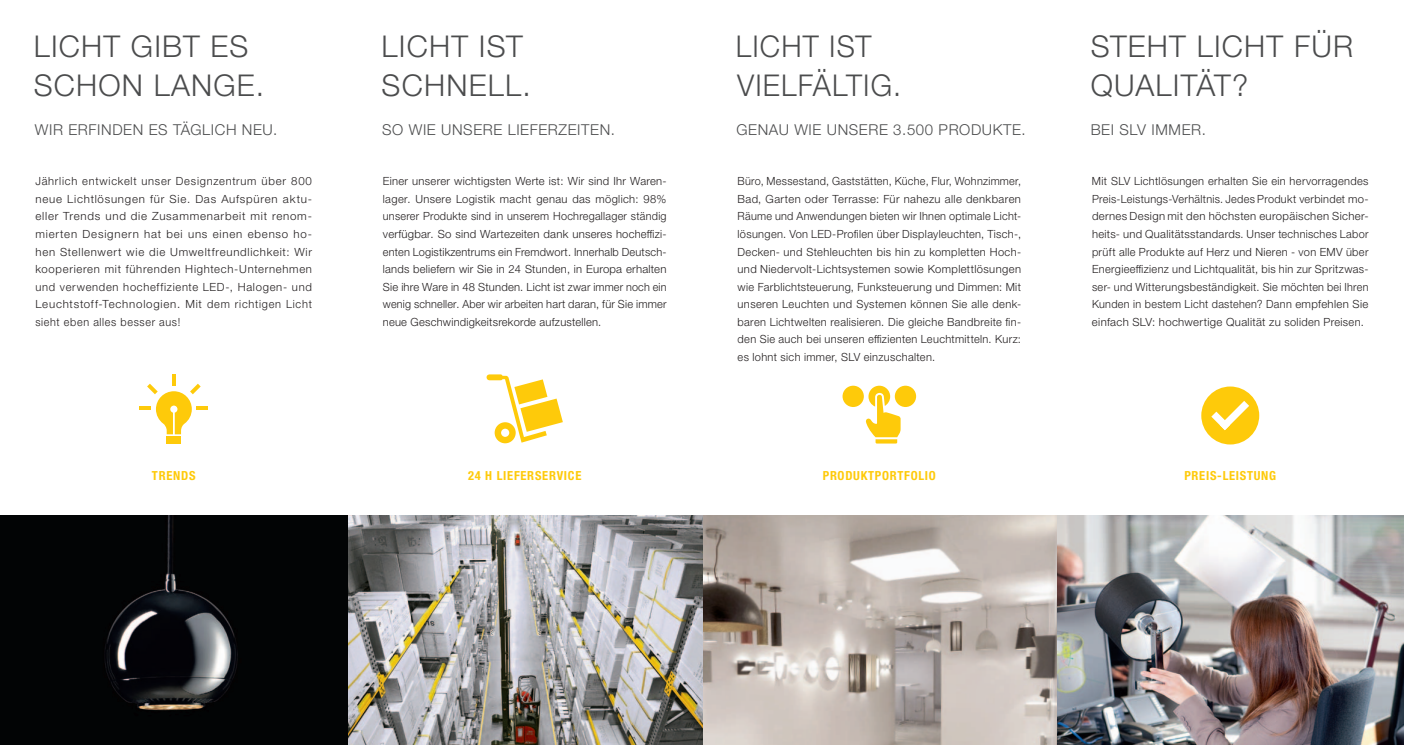
<style>
.page{position:relative;width:1404px;height:745px;background:#fff}
.page>*{position:absolute;margin:0;border:0;box-sizing:border-box;transform-origin:0 0}
.t1{font:300 30px/38.8px "Helvetica Neue LTW1 G";letter-spacing:.04em;color:#4b4c4d}
.t2{font:300 30px/38.8px "Helvetica Neue LTW1 G";letter-spacing:.04em;color:#4b4c4d;scale:.96 1}
.t3{font:300 15px "Helvetica Neue LTW1 G";letter-spacing:.04em;color:#4b4c4d}
.t4{font:700 condensed 12.5px "Helvetica Neue LTW1 G";letter-spacing:.06em;color:#feca0a}
.t5{font:300 11.25px/17.5px "Helvetica Neue LTW1 G";letter-spacing:.03em;color:#231f20;text-align:justify}
.t6{font:300 11.25px/17.5px "Helvetica Neue LTW1 G";letter-spacing:.03em;color:#231f20;text-align:justify;scale:.96 1}
</style>
<div class="page">
<img style="left:0;top:515px;width:1403px;height:229px">
<div style="left:167px;top:436px;width:14px;height:7px;background:#feca0a"></div>
<hr style="left:172px;top:374px;width:4px;height:11px;background:#feca0a">
<svg style="left:147px;top:383px;width:54px;height:51px"></svg>
<hr style="left:197px;top:406px;width:11px;height:4px;background:#feca0a">
<hr style="left:139px;top:406px;width:11px;height:4px;background:#feca0a">
<svg style="left:486px;top:374px;width:77px;height:69px"></svg>
<svg style="left:866px;top:385px;width:34px;height:58px"></svg>
<div style="left:842px;top:385px;width:21px;height:22px;background:#feca0a;border-radius:50%"></div>
<div style="left:894px;top:385px;width:22px;height:22px;background:#feca0a;border-radius:50%"></div>
<div style="left:1201px;top:386px;width:57px;height:58px;background:#feca0a;border-radius:50%"></div>
<svg style="left:1211px;top:401px;width:37px;height:29px"></svg>
<h1 class="t1" style="left:34px;top:30px;width:232px">LICHT GIBT ES<br>SCHON LANGE.</h1>
<h2 class="t3" style="left:35px;top:124px;width:244px">WIR ERFINDEN ES TÄGLICH NEU.</h2>
<h1 class="t1" style="left:381px;top:30px;width:151px">LICHT IST<br>SCHNELL.</h1>
<h2 class="t3" style="left:382px;top:124px;width:234px">SO WIE UNSERE LIEFERZEITEN.</h2>
<h1 class="t2" style="left:735px;top:30px;width:174px">LICHT IST<br>VIELFÄLTIG.</h1>
<h2 class="t3" style="left:736px;top:124px;width:291px">GENAU WIE UNSERE 3.500 PRODUKTE.</h2>
<h1 class="t1" style="left:1090px;top:30px;width:264px">STEHT LICHT FÜR<br>QUALITÄT?</h1>
<h2 class="t3" style="left:1090px;top:124px;width:117px">BEI SLV IMMER.</h2>
<p class="t5" style="left:35px;top:174px;width:278px">Jährlich entwickelt unser Designzentrum über 800 neue Lichtlösungen für Sie. Das Aufspüren aktu&shy;eller Trends und die Zusammenarbeit mit renom&shy;mierten Designern hat bei uns einen ebenso ho&shy;hen Stellenwert wie die Umweltfreundlichkeit: Wir kooperieren mit führenden Hightech-Unternehmen und verwenden hocheffiziente LED-, Halogen- und Leuchtstoff-Technologien. Mit dem richtigen Licht sieht eben alles besser aus!</p>
<p class="t6" style="left:737px;top:174px;width:297px">Büro, Messestand, Gaststätten, Küche, Flur, Wohnzimmer, Bad, Garten oder Terrasse: Für nahezu alle denkbaren Räume und Anwendungen bieten wir Ihnen optimale Licht&shy;lösungen. Von LED-Profilen über Displayleuchten, Tisch-, Decken- und Stehleuchten bis hin zu kompletten Hoch&shy;und Niedervolt-Lichtsystemen sowie Komplettlösungen wie Farblichtsteuerung, Funksteuerung und Dimmen: Mit unseren Leuchten und Systemen können Sie alle denk&shy;baren Lichtwelten reali sieren. Die gleiche Bandbreite fin&shy;den Sie auch bei unseren effizienten Leuchtmitteln. Kurz: es lohnt sich immer, SLV einzuschalten.</p>
<p class="t5" style="left:1091px;top:174px;width:278px">Mit SLV Lichtlösungen erhalten Sie ein hervorragendes Preis-Leistungs-Verhältnis. Jedes Produkt verbindet mo&shy;dernes Design mit den höchsten europäischen Sicher&shy;heits- und Qualitätsstandards. Unser technisches Labor prüft alle Produkte auf Herz und Nieren - von EMV über Energieeffizienz und Lichtqualität, bis hin zur Spritzwas&shy;ser- und Witterungsbeständigkeit. Sie möchten bei Ihren Kunden in bestem Licht dastehen? Dann empfehlen Sie einfach SLV: hochwertige Qualität zu soliden Preisen.</p>
<p class="t5" style="left:383px;top:174px;width:285px">Einer unserer wichtigsten Werte ist: Wir sind Ihr Waren&shy;lager. Unsere Logistik macht genau das möglich: 98% unserer Produkte sind in unserem Hochregallager ständig verfügbar. So sind Wartezeiten dank unseres hocheffizi&shy;enten Logistikzentrums ein Fremdwort. Innerhalb Deutsch&shy;lands beliefern wir Sie in 24 Stunden, in Europa erhalten Sie ihre Ware in 48 Stunden. Licht ist zwar immer noch ein wenig schneller. Aber wir arbeiten hart daran, für Sie immer neue Geschwindigkeitsrekorde aufzustellen.</p>
<p class="t4" style="left:152px;top:468px;width:45px">TRENDS</p>
<p class="t4" style="left:468px;top:468px;width:115px">24 H LIEFERSERVICE</p>
<p class="t4" style="left:822px;top:468px;width:114px">PRODUKTPORTFOLIO</p>
<p class="t4" style="left:1184px;top:468px;width:93px">PREIS-LEISTUNG</p>
</div>
